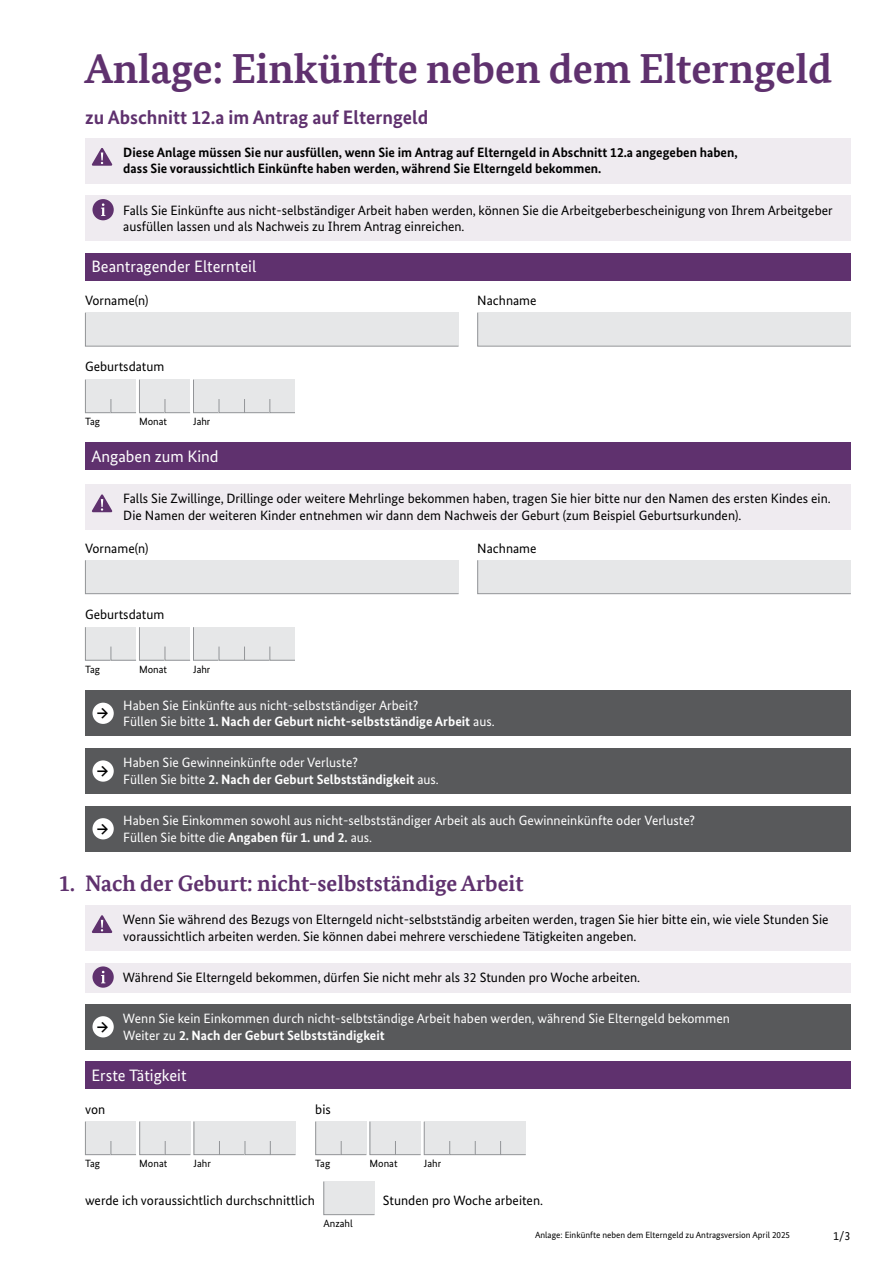
<style>
.page{position:relative;width:893px;height:1263px;background:#fff}
.page>*{position:absolute;margin:0;border:0;box-sizing:border-box;transform-origin:0 0}
.t1{font:700 42px "Bundes Serif Office";color:#5f316e}
.t2{font:700 22.5px "Bundes Serif Office";color:#5f316e}
.t3{font:700 19.5px "Bundes Sans";color:#5f316e}
.t4{font:16.5px "Bundes Sans";color:#fff}
.t5{font:700 15px "Bundes Sans Office";color:#000}
.t6{font:13.5px/16.5px "Bundes Sans";color:#000}
.t7{font:13.5px/16.5px "Bundes Sans";color:#fff}
.t8{font:700 13.5px/16.5px "Bundes Sans";color:#000}
.t9{font:12px "Bundes Sans";color:#000}
.t10{font:10.5px "Bundes Sans";color:#000}
.t11{font:9px "Bundes Sans";color:#000}
.s1{font-weight:700}
</style>
<div class="page">
<div style="left:85px;top:138px;width:765px;height:46px;background:#efebf0"></div>
<div style="left:85px;top:196px;width:765px;height:45px;background:#efebf0"></div>
<svg style="left:92px;top:148px;width:20px;height:18px"></svg>
<div style="left:92px;top:199px;width:22px;height:21px;background:#5f316e;border-radius:50%"></div>
<svg style="left:101px;top:203px;width:4px;height:13px"></svg>
<div style="left:85px;top:253px;width:765px;height:27px;background:#5f316e"></div>
<div style="left:85px;top:443px;width:765px;height:27px;background:#5f316e"></div>
<div style="left:85px;top:484px;width:765px;height:46px;background:#efebf0"></div>
<svg style="left:85px;top:379px;width:210px;height:34px;background:#e2e3e5"></svg>
<svg style="left:85px;top:627px;width:210px;height:34px;background:#e2e3e4"></svg>
<div style="left:85px;top:312px;width:374px;height:35px;background:#e6e7e8"></div>
<div style="left:477px;top:312px;width:374px;height:35px;background:#e6e7e8"></div>
<svg style="left:92px;top:494px;width:20px;height:18px"></svg>
<div style="left:85px;top:560px;width:374px;height:34px;background:#e6e7e8"></div>
<div style="left:477px;top:560px;width:374px;height:34px;background:#e6e7e8"></div>
<div style="left:85px;top:691px;width:765px;height:45px;background:#58595b"></div>
<div style="left:85px;top:748px;width:765px;height:46px;background:#58595b"></div>
<div style="left:85px;top:806px;width:765px;height:45px;background:#58595b"></div>
<div style="left:92px;top:703px;width:22px;height:21px;background:#fff;border-radius:50%"></div>
<div style="left:92px;top:760px;width:22px;height:22px;background:#fff;border-radius:50%"></div>
<div style="left:92px;top:818px;width:22px;height:21px;background:#fff;border-radius:50%"></div>
<div style="left:85px;top:905px;width:765px;height:46px;background:#efebf0"></div>
<div style="left:85px;top:963px;width:765px;height:29px;background:#efebf0"></div>
<div style="left:85px;top:1004px;width:765px;height:45px;background:#58595b"></div>
<svg style="left:92px;top:915px;width:20px;height:18px"></svg>
<div style="left:92px;top:966px;width:22px;height:22px;background:#5f316e;border-radius:50%"></div>
<svg style="left:101px;top:971px;width:4px;height:12px"></svg>
<div style="left:92px;top:1016px;width:22px;height:21px;background:#fff;border-radius:50%"></div>
<div style="left:85px;top:1062px;width:765px;height:27px;background:#5f316e"></div>
<svg style="left:85px;top:1121px;width:211px;height:34px;background:#e2e3e4"></svg>
<svg style="left:315px;top:1121px;width:211px;height:34px;background:#e2e3e4"></svg>
<div style="left:323px;top:1181px;width:52px;height:34px;background:#e6e7e8"></div>
<h1 class="t1" style="left:85px;top:41px;width:749px">Anlage: Einkünfte neben dem Elterngeld</h1>
<p class="t3" style="left:85px;top:105px;width:345px">zu Abschnitt 12.a im Antrag auf Elterngeld</p>
<p class="t8" style="left:123px;top:144px;width:616px">Diese Anlage müssen Sie nur ausfüllen, wenn Sie im Antrag auf Elterngeld in Abschnitt 12.a angegeben haben, dass Sie voraussichtlich Einkünfte haben werden, während Sie Elterngeld bekommen.</p>
<p class="t6" style="left:123px;top:201px;width:711px">Falls Sie Einkünfte aus nicht-selbständiger Arbeit haben werden, können Sie die Arbeitgeberbescheinigung von Ihrem Arbeitgeber ausfüllen lassen und als Nachweis zu Ihrem Antrag einreichen.</p>
<h2 class="t4" style="left:91px;top:257px;width:166px">Beantragender Elternteil</h2>
<p class="t6" style="left:85px;top:292px;width:65px">Vorname(n)</p>
<p class="t6" style="left:477px;top:292px;width:61px">Nachname</p>
<p class="t6" style="left:85px;top:358px;width:81px">Geburtsdatum</p>
<p class="t10" style="left:85px;top:415px;width:17px">Tag</p>
<p class="t10" style="left:139px;top:415px;width:30px">Monat</p>
<p class="t10" style="left:193px;top:415px;width:19px">Jahr</p>
<h2 class="t4" style="left:91px;top:446px;width:129px">Angaben zum Kind</h2>
<p class="t6" style="left:123px;top:490px;width:709px">Falls Sie Zwillinge, Drillinge oder weitere Mehrlinge bekommen haben, tragen Sie hier bitte nur den Namen des ersten Kindes ein.<br>Die Namen der weiteren Kinder entnehmen wir dann dem Nachweis der Geburt (zum Beispiel Geburtsurkunden).</p>
<p class="t6" style="left:85px;top:540px;width:65px">Vorname(n)</p>
<p class="t6" style="left:477px;top:540px;width:61px">Nachname</p>
<p class="t6" style="left:85px;top:606px;width:81px">Geburtsdatum</p>
<p class="t10" style="left:85px;top:663px;width:17px">Tag</p>
<p class="t10" style="left:139px;top:663px;width:30px">Monat</p>
<p class="t10" style="left:193px;top:663px;width:19px">Jahr</p>
<p class="t5" style="left:97px;top:703px;width:14px">→</p>
<p class="t5" style="left:97px;top:761px;width:14px">→</p>
<p class="t5" style="left:97px;top:819px;width:14px">→</p>
<p class="t7" style="left:123px;top:696px;width:373px">Haben Sie Einkünfte aus nicht-selbstständiger Arbeit?<br>Füllen Sie bitte <span class="s1">1. Nach der Geburt nicht-selbstständige Arbeit</span> aus.</p>
<p class="t7" style="left:123px;top:754px;width:317px">Haben Sie Gewinneinkünfte oder Verluste?<br>Füllen Sie bitte <span class="s1">2. Nach der Geburt Selbstständigkeit</span> aus.</p>
<p class="t7" style="left:123px;top:812px;width:573px">Haben Sie Einkommen sowohl aus nicht-selbstständiger Arbeit als auch Gewinneinkünfte oder Verluste?<br>Füllen Sie bitte die <span class="s1">Angaben für 1. und 2.</span> aus.</p>
<h2 class="t2" style="left:59px;top:869px;width:466px">1. Nach der Geburt: nicht-selbstständige Arbeit</h2>
<p class="t6" style="left:123px;top:911px;width:707px">Wenn Sie während des Bezugs von Elterngeld nicht-selbstständig arbeiten werden, tragen Sie hier bitte ein, wie viele Stunden Sie voraussichtlich arbeiten werden. Sie können dabei mehrere verschiedene Tätigkeiten angeben.</p>
<p class="t6" style="left:123px;top:969px;width:519px">Während Sie Elterngeld bekommen, dürfen Sie nicht mehr als 32 Stunden pro Woche arbeiten.</p>
<p class="t7" style="left:123px;top:1010px;width:608px">Wenn Sie kein Einkommen durch nicht-selbtständige Arbeit haben werden, während Sie Elterngeld bekommen<br>Weiter zu <span class="s1">2. Nach der Geburt Selbstständigkeit</span></p>
<p class="t5" style="left:97px;top:1017px;width:14px">→</p>
<h3 class="t4" style="left:91px;top:1065px;width:97px">Erste Tätigkeit</h3>
<p class="t6" style="left:85px;top:1101px;width:22px">von</p>
<p class="t6" style="left:315px;top:1101px;width:17px">bis</p>
<p class="t10" style="left:85px;top:1157px;width:17px">Tag</p>
<p class="t10" style="left:139px;top:1157px;width:30px">Monat</p>
<p class="t10" style="left:194px;top:1157px;width:19px">Jahr</p>
<p class="t10" style="left:315px;top:1157px;width:17px">Tag</p>
<p class="t10" style="left:370px;top:1157px;width:30px">Monat</p>
<p class="t10" style="left:424px;top:1157px;width:19px">Jahr</p>
<p class="t6" style="left:85px;top:1191px;width:231px">werde ich voraussichtlich durchschnittlich</p>
<p class="t10" style="left:323px;top:1217px;width:31px">Anzahl</p>
<p class="t6" style="left:383px;top:1191px;width:162px">Stunden pro Woche arbeiten.</p>
<p class="t11" style="left:535px;top:1229px;width:256px">Anlage: Einkünfte neben dem Elterngeld zu Antragsversion April 2025</p>
<p class="t9" style="left:833px;top:1228px;width:19px">1/3</p>
</div>
